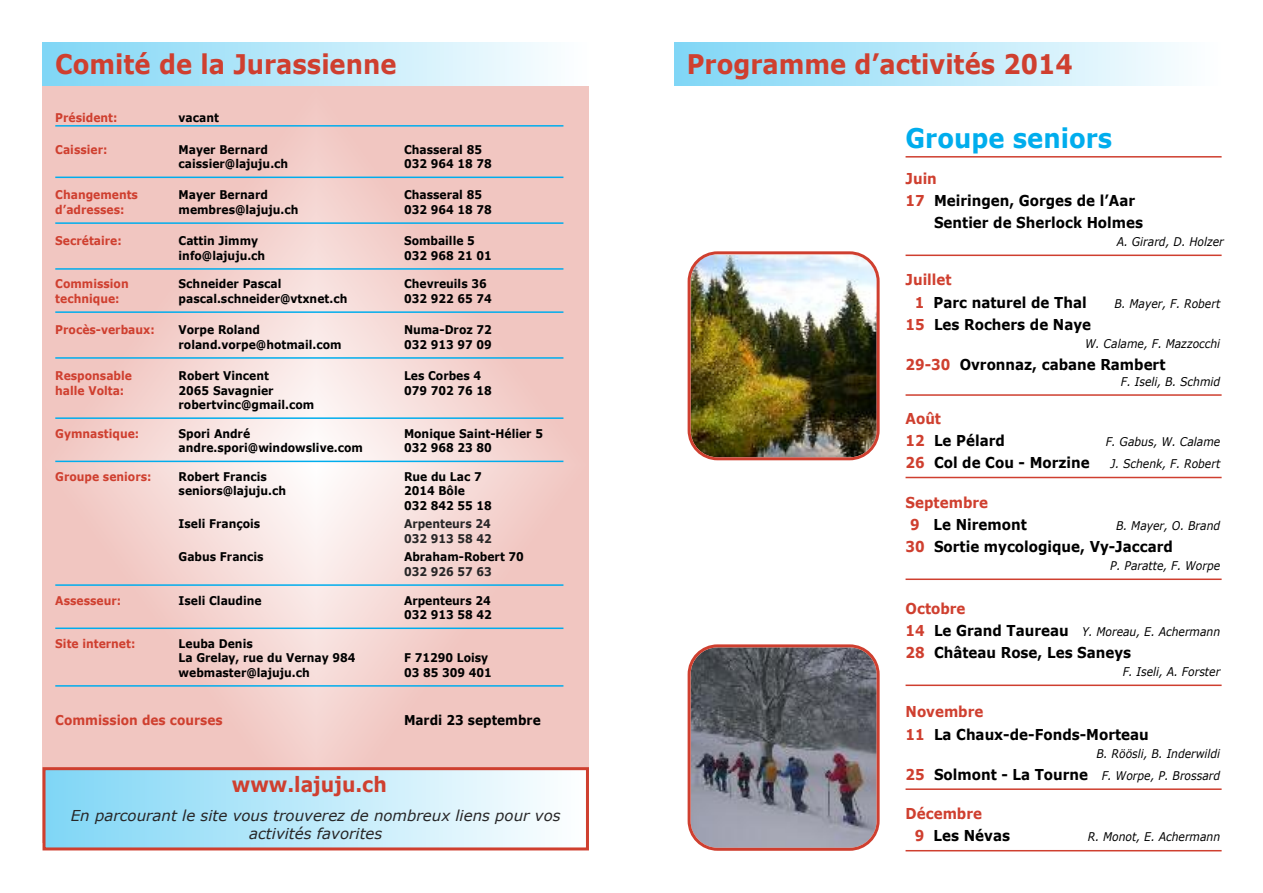
<style>
.page{position:relative;width:1263px;height:893px;background:#fff}
.page>*{position:absolute;margin:0;border:0;box-sizing:border-box;transform-origin:0 0}
.t1{font:700 27px "Verdana";color:#cf3f2f;scale:.9 1}
.t2{font:700 27px "Verdana";color:#00aded;scale:.9 1}
.t3{font:700 21px "Verdana";color:#cf3f2f;scale:.9 1}
.t4{font:700 15px/22.2px "Verdana";color:#000;scale:.9 1}
.t5{font:italic 15px/18px "Verdana";color:#272627;text-align:center}
.t6{font:700 15px/22.2px "Verdana";color:#cf3f2f;scale:.9 1}
.t7{font:700 13.5px "Verdana";color:#cf3f2f;scale:.9 1}
.t8{font:700 13.5px "Verdana";color:#000;scale:.9 1}
.t9{font:700 12px/14.4px "Verdana";color:#000;scale:.9 1}
.t10{font:italic 12px/22.2px "Verdana";color:#000;text-align:right;scale:.9 1}
.t11{font:700 12px "Verdana";color:#cf3f2f;scale:.9 1}
.t12{font:700 12px/14.4px "Verdana";color:#272627;scale:.9 1}
.s1{color:#cf3f2f}
.s2{color:#fff}
.s3{color:#000}
.s4{font-weight:700;font-style:normal;font-size:15px;color:#cf3f2f}
.s5{font-weight:700;font-style:normal;font-size:15px}
</style>
<div class="page">
<svg style="left:43px;top:85px;width:546px;height:682px;background:#f3d0cc"></svg>
<hr style="left:55px;top:125px;width:508px;height:2px;background:#00aded">
<hr style="left:55px;top:177px;width:508px;height:1px;background:#00aded">
<hr style="left:55px;top:222px;width:508px;height:2px;background:#00aded">
<hr style="left:55px;top:268px;width:508px;height:2px;background:#00aded">
<hr style="left:55px;top:311px;width:508px;height:2px;background:#00aded">
<hr style="left:55px;top:357px;width:508px;height:2px;background:#00aded">
<hr style="left:55px;top:417px;width:508px;height:2px;background:#00aded">
<hr style="left:55px;top:461px;width:508px;height:1px;background:#00aded">
<hr style="left:55px;top:584px;width:508px;height:2px;background:#00aded">
<hr style="left:55px;top:627px;width:508px;height:2px;background:#00aded">
<hr style="left:55px;top:685px;width:508px;height:2px;background:#00aded">
<div style="left:46px;top:770px;width:540px;height:77px;background:linear-gradient(to right,#7fd6f6,#feffff)"></div>
<div style="left:43px;top:767px;width:546px;height:83px;border:3px solid #cf3f2f"></div>
<div style="left:43px;top:43px;width:546px;height:42px;background:linear-gradient(to right,#7fd6f6,#feffff)"></div>
<hr style="left:905px;top:156px;width:316px;height:2px;background:#cf3f2f">
<hr style="left:905px;top:255px;width:316px;height:1px;background:#cf3f2f">
<hr style="left:905px;top:394px;width:316px;height:2px;background:#cf3f2f">
<hr style="left:905px;top:477px;width:316px;height:1px;background:#cf3f2f">
<hr style="left:905px;top:578px;width:316px;height:2px;background:#cf3f2f">
<hr style="left:905px;top:684px;width:316px;height:2px;background:#cf3f2f">
<hr style="left:905px;top:788px;width:316px;height:2px;background:#cf3f2f">
<hr style="left:905px;top:850px;width:316px;height:1px;background:#cf3f2f">
<div style="left:674px;top:43px;width:546px;height:42px;background:linear-gradient(to right,#7fd6f6,#fefeff)"></div>
<img style="left:688px;top:251px;width:192px;height:209px">
<svg style="left:688px;top:644px;width:192px;height:207px;background:#777179"></svg>
<h1 class="t1" style="left:55px;top:46px;width:381px">Comité de la Jurassienne</h1>
<p class="t11" style="left:55px;top:110px;width:71px">Président:</p>
<p class="t9" style="left:179px;top:110px;width:46px">vacant</p>
<p class="t11" style="left:55px;top:142px;width:59px">Caissier:</p>
<p class="t9" style="left:179px;top:142px;width:101px">Mayer Bernard</p>
<p class="t9" style="left:404px;top:142px;width:88px">Chasseral 85</p>
<p class="t9" style="left:179px;top:156px;width:123px">caissier@lajuju.ch</p>
<p class="t9" style="left:404px;top:156px;width:99px">032 964 18 78</p>
<p class="t11" style="left:55px;top:187px;width:93px">Changements</p>
<p class="t9" style="left:179px;top:187px;width:101px">Mayer Bernard</p>
<p class="t9" style="left:404px;top:187px;width:88px">Chasseral 85</p>
<p class="t11" style="left:55px;top:202px;width:78px">d’adresses:</p>
<p class="t9" style="left:179px;top:202px;width:135px">membres@lajuju.ch</p>
<p class="t9" style="left:404px;top:202px;width:99px">032 964 18 78</p>
<p class="t11" style="left:55px;top:233px;width:75px">Secrétaire:</p>
<p class="t9" style="left:179px;top:233px;width:90px">Cattin Jimmy</p>
<p class="t9" style="left:404px;top:233px;width:80px">Sombaille 5</p>
<p class="t9" style="left:179px;top:248px;width:98px">info@lajuju.ch</p>
<p class="t9" style="left:404px;top:248px;width:99px">032 968 21 01</p>
<p class="t11" style="left:55px;top:276px;width:83px">Commission</p>
<p class="t9" style="left:179px;top:276px;width:116px">Schneider Pascal</p>
<p class="t9" style="left:404px;top:276px;width:93px">Chevreuils 36</p>
<p class="t11" style="left:55px;top:291px;width:73px">technique:</p>
<p class="t9" style="left:179px;top:291px;width:189px">pascal.schneider@vtxnet.ch</p>
<p class="t9" style="left:404px;top:291px;width:99px">032 922 65 74</p>
<p class="t11" style="left:55px;top:322px;width:112px">Procès-verbaux:</p>
<p class="t9" style="left:179px;top:322px;width:92px">Vorpe Roland</p>
<p class="t9" style="left:404px;top:322px;width:99px">Numa-Droz 72</p>
<p class="t9" style="left:179px;top:337px;width:183px">roland.vorpe@hotmail.com</p>
<p class="t9" style="left:404px;top:337px;width:99px">032 913 97 09</p>
<p class="t11" style="left:55px;top:368px;width:87px">Responsable</p>
<p class="t9" style="left:179px;top:368px;width:102px">Robert Vincent</p>
<p class="t9" style="left:404px;top:368px;width:87px">Les Corbes 4</p>
<p class="t11" style="left:55px;top:382px;width:78px">halle Volta:</p>
<p class="t9" style="left:179px;top:382px;width:107px">2065 Savagnier</p>
<p class="t9" style="left:404px;top:382px;width:99px">079 702 76 18</p>
<p class="t9" style="left:179px;top:397px;width:152px">robertvinc@gmail.com</p>
<p class="t11" style="left:55px;top:426px;width:95px">Gymnastique:</p>
<p class="t9" style="left:179px;top:426px;width:81px">Spori André</p>
<p class="t9" style="left:404px;top:426px;width:156px">Monique Saint-Hélier 5</p>
<p class="t9" style="left:179px;top:440px;width:206px">andre.spori@windowslive.com</p>
<p class="t9" style="left:404px;top:440px;width:99px">032 968 23 80</p>
<p class="t11" style="left:55px;top:469px;width:108px">Groupe seniors:</p>
<p class="t9" style="left:179px;top:469px;width:100px">Robert Francis</p>
<p class="t9" style="left:404px;top:469px;width:88px">Rue du Lac 7</p>
<p class="t9" style="left:179px;top:483px;width:121px">seniors@lajuju.ch</p>
<p class="t9" style="left:404px;top:483px;width:99px">2014 Bôle<br>032 842 55 18</p>
<p class="t9" style="left:179px;top:516px;width:92px">Iseli François</p>
<p class="t12" style="left:404px;top:516px;width:99px">Arpenteurs 24<br>032 913 58 42</p>
<p class="t9" style="left:179px;top:549px;width:96px">Gabus Francis</p>
<p class="t9" style="left:404px;top:549px;width:135px">Abraham-Robert 70</p>
<p class="t12" style="left:404px;top:564px;width:99px">032 926 57 63</p>
<p class="t11" style="left:55px;top:593px;width:75px">Assesseur:</p>
<p class="t9" style="left:179px;top:593px;width:94px">Iseli Claudine</p>
<p class="t9" style="left:404px;top:593px;width:99px">Arpenteurs 24<br>032 913 58 42</p>
<p class="t11" style="left:55px;top:636px;width:91px">Site internet:</p>
<p class="t9" style="left:179px;top:636px;width:198px">Leuba Denis<br>La Grelay, rue du Vernay 984</p>
<p class="t9" style="left:404px;top:650px;width:95px">F 71290 Loisy</p>
<p class="t9" style="left:179px;top:665px;width:147px">webmaster@lajuju.ch</p>
<p class="t9" style="left:404px;top:665px;width:99px">03 85 309 401</p>
<p class="t7" style="left:55px;top:711px;width:187px">Commission des courses</p>
<p class="t8" style="left:404px;top:711px;width:153px">Mardi 23 septembre</p>
<h2 class="t3" style="left:232px;top:771px;width:174px">www.lajuju.ch</h2>
<p class="t5" style="left:71px;top:806px;width:491px">En parcourant le site vous trouverez de nombreux liens pour vos activités favorites</p>
<h1 class="t1" style="left:687px;top:46px;width:430px">Programme d’activités 2014</h1>
<h1 class="t2" style="left:905px;top:120px;width:231px">Groupe seniors</h1>
<p class="t4" style="left:905px;top:166px;width:265px"><span class="s1">Juin<br>17</span> Meiringen, Gorges de l’Aar<br><span class="s2">17</span> Sentier de Sherlock Holmes</p>
<p class="t10" style="left:1117px;top:230px;width:120px">A. Girard, D. Holzer</p>
<p class="t4" style="left:915px;top:268px;width:192px;text-indent:-9px"><span class="s1">Juillet<br>1</span> Parc naturel de Thal</p>
<p class="t10" style="left:1114px;top:292px;width:119px">B. Mayer, F. Robert</p>
<p class="t4" style="left:905px;top:313px;width:208px"><span class="s1">15</span> Les Rochers de Naye</p>
<p class="t10" style="left:1085px;top:332px;width:152px">W. Calame, F. Mazzocchi</p>
<p class="t4" style="left:905px;top:353px;width:290px"><span class="s1">29-30</span> Ovronnaz, cabane Rambert</p>
<p class="t10" style="left:1121px;top:370px;width:112px">F. Iseli, B. Schmid</p>
<p class="t4" style="left:905px;top:407px;width:112px"><span class="s1">Août<br>12</span> Le Pélard</p>
<p class="t10" style="left:1106px;top:430px;width:129px">F. Gabus, W. Calame</p>
<p class="t4" style="left:905px;top:451px;width:206px"><span class="s1">26</span> Col de Cou - Morzine</p>
<p class="t10" style="left:1110px;top:452px;width:124px">J. Schenk, F. Robert</p>
<p class="t6" style="left:910px;top:490px;width:131px;text-indent:-5px">Septembre<br>9 <span class="s3">Le Niremont</span></p>
<p class="t10" style="left:1116px;top:514px;width:117px">B. Mayer, O. Brand</p>
<p class="t4" style="left:905px;top:535px;width:298px"><span class="s1">30</span> Sortie mycologique, Vy-Jaccard</p>
<p class="t10" style="left:1110px;top:554px;width:124px">P. Paratte, F. Worpe</p>
<p class="t6" style="left:905px;top:596px;width:68px">Octobre</p>
<p class="t10" style="left:905px;top:620px;width:351px"><span class="s4">14</span> <span class="s5">Le Grand Taureau</span> Y. Moreau, E. Achermann</p>
<p class="t4" style="left:905px;top:641px;width:252px"><span class="s1">28</span> Château Rose, Les Saneys</p>
<p class="t10" style="left:1123px;top:660px;width:110px">F. Iseli, A. Forster</p>
<p class="t4" style="left:905px;top:700px;width:272px"><span class="s1">Novembre<br>11</span> La Chaux-de-Fonds-Morteau</p>
<p class="t10" style="left:905px;top:742px;width:351px">B. Röösli, B. Inderwildi<br><span class="s4">25</span> <span class="s5">Solmont - La Tourne</span> F. Worpe, P. Brossard</p>
<p class="t6" style="left:915px;top:802px;width:107px;text-indent:-9px">Décembre<br>9 <span class="s3">Les Névas</span></p>
<p class="t10" style="left:1088px;top:826px;width:149px">R. Monot, E. Achermann</p>
</div>
